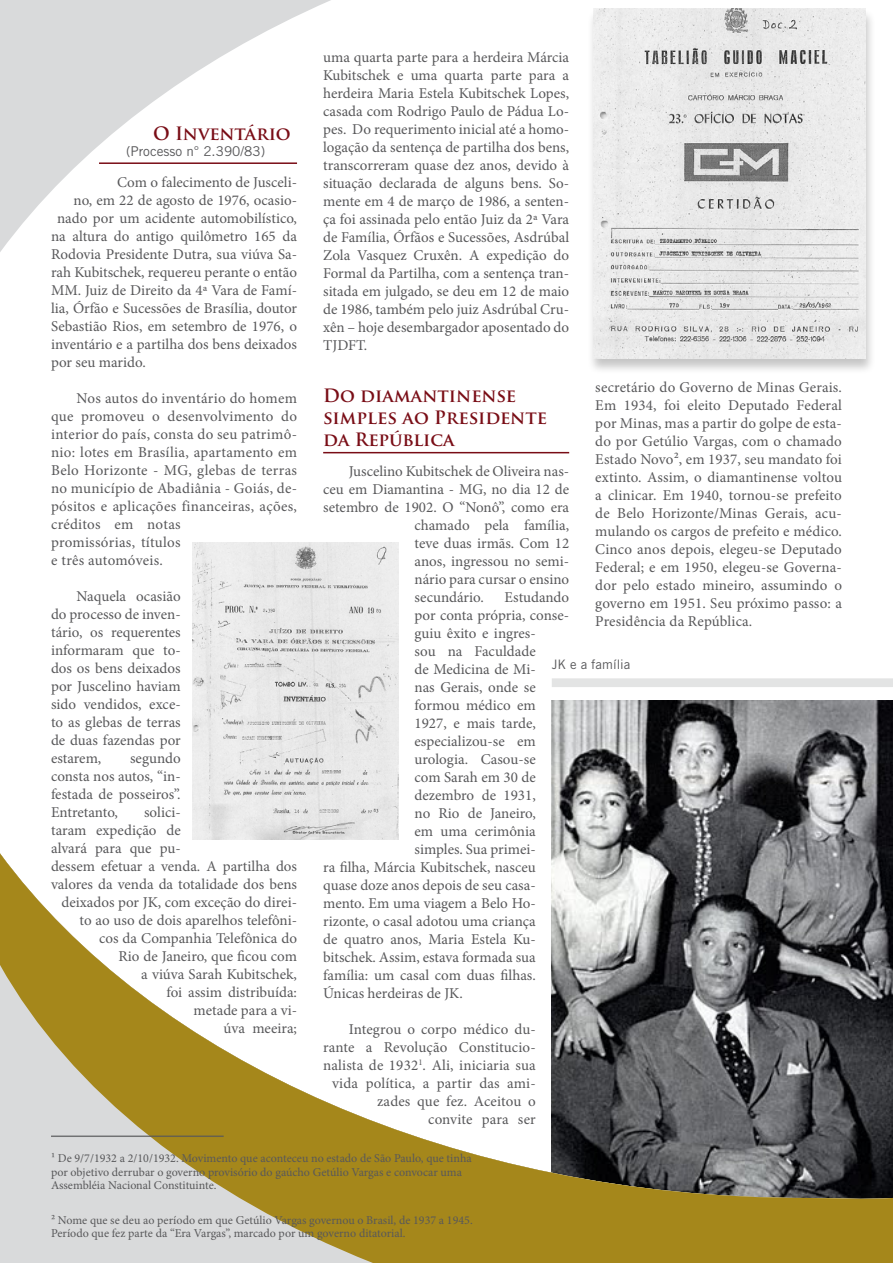
<style>
.page{position:relative;width:893px;height:1263px;background:#fff}
.page>*{position:absolute;margin:0;border:0;box-sizing:border-box;transform-origin:0 0}
.t1{font:700 18px/21.6px "Trajan Pro";color:#790d16}
.t2{font:15px/18px "Minion Pro";color:#58585a;text-align:justify}
.t3{font:15px/18px "Minion Pro";letter-spacing:.02em;color:#58585a}
.t4{font:13.5px "Trade Gothic LT Std";color:#58585a}
.t5{font:13.05px "Trade Gothic LT Std";color:#58585a}
.t6{font:12px/13.5px "Minion Pro";color:#58585a}
</style>
<div class="page">
<img style="left:552px;top:701px;width:341px;height:152px">
<svg style="left:0;top:0;width:331px;height:252px"></svg>
<svg style="left:0;top:853px;width:893px;height:410px"></svg>
<hr style="left:99px;top:162px;width:198px;height:2px;background:#790d16">
<hr style="left:323px;top:452px;width:246px;height:1px;background:#790d16">
<div style="left:588px;top:8px;width:288px;height:367px;background:#000;opacity:.23"></div>
<img style="left:593px;top:9px;width:272px;height:349px">
<img style="left:192px;top:542px;width:207px;height:298px">
<hr style="left:51px;top:1135px;width:173px;height:2px;background:#58585a">
<div style="left:552px;top:678px;width:341px;height:9px;background:#e3e4e4"></div>
<p class="t1" style="left:153px;top:123px;width:139px">O Inventário</p>
<p class="t4" style="left:126px;top:143px;width:141px">(Processo n° 2.390/83)</p>
<p class="t2" style="left:117px;top:173px;width:182px">Com o falecimento de Jusceli-</p>
<p class="t2" style="left:74px;top:191px;width:225px">no, em 22 de agosto de 1976, ocasio-</p>
<p class="t2" style="left:57px;top:209px;width:241px">nado por um acidente automobilístico,</p>
<p class="t2" style="left:51px;top:227px;width:248px">na altura do antigo quilômetro 165 da</p>
<p class="t2" style="left:51px;top:245px;width:248px">Rodovia Presidente Dutra, sua viúva Sa-</p>
<p class="t2" style="left:51px;top:263px;width:248px">rah Kubitschek, requereu perante o então</p>
<p class="t2" style="left:51px;top:281px;width:248px">MM. Juiz de Direito da 4ª Vara de Famí-</p>
<p class="t2" style="left:51px;top:299px;width:248px">lia, Órfão e Sucessões de Brasília, doutor</p>
<p class="t2" style="left:51px;top:317px;width:248px">Sebastião Rios, em setembro de 1976, o</p>
<p class="t2" style="left:51px;top:335px;width:248px">inventário e a partilha dos bens deixados</p>
<p class="t2" style="left:51px;top:353px;width:96px">por seu marido.</p>
<p class="t3" style="left:51px;top:389px;width:248px;text-indent:26px">Nos autos do inventário do homem que promoveu o desenvolvimento do interior do país, consta do seu patrimô&shy;nio: lotes em Brasília, apartamento em<br>Belo Horizonte - MG, glebas de terras no município de Abadiânia - Goiás, de&shy;pósitos e aplicações financeiras, ações, créditos em notas<br>promissórias, títulos<br>e três automóveis.</p>
<p class="t2" style="left:51px;top:587px;width:131px;text-indent:26px">Naquela ocasião do processo de inven&shy;tário, os requerentes informaram que to&shy;dos os bens deixados por Juscelino haviam sido vendidos, exce&shy;to as glebas de terras de duas fazendas por estarem,</p>
<p class="t2" style="left:51px;top:749px;width:131px;text-indent:79px">segundo consta nos autos, “in&shy;festada de posseiros”.<br>Entretanto,</p>
<p class="t2" style="left:144px;top:803px;width:38px">solici-</p>
<p class="t2" style="left:51px;top:821px;width:131px">taram expedição de</p>
<p class="t2" style="left:51px;top:839px;width:131px">alvará para que pu-</p>
<p class="t2" style="left:51px;top:857px;width:248px">dessem efetuar a venda. A partilha dos</p>
<p class="t2" style="left:51px;top:875px;width:248px">valores da venda da totalidade dos bens</p>
<p class="t2" style="left:62px;top:893px;width:237px">deixados por JK, com exceção do direi-</p>
<p class="t2" style="left:80px;top:911px;width:219px">to ao uso de dois aparelhos telefôni-</p>
<p class="t2" style="left:99px;top:929px;width:199px">cos da Companhia Telefônica do</p>
<p class="t2" style="left:119px;top:947px;width:180px">Rio de Janeiro, que ficou com</p>
<p class="t2" style="left:141px;top:965px;width:157px">a viúva Sarah Kubitschek,</p>
<p class="t2" style="left:167px;top:983px;width:132px">foi assim distribuída:</p>
<p class="t2" style="left:194px;top:1001px;width:105px">metade para a vi-</p>
<p class="t2" style="left:224px;top:1019px;width:75px">úva meeira;</p>
<p class="t2" style="left:323px;top:48px;width:248px">uma quarta parte para a herdeira Márcia Kubitschek e uma quarta parte para a herdeira Maria Estela Kubitschek Lopes, casada com Rodrigo Paulo de Pádua Lo&shy;pes. Do requerimento inicial até a homo&shy;logação da sentença de partilha dos bens, transcorreram quase dez anos, devido à situação declarada de alguns bens. So&shy;mente em 4 de março de 1986, a senten&shy;ça foi assinada pelo então Juiz da 2ª Vara de Família, Órfãos e Sucessões, Asdrúbal Zola Vasquez Cruxên. A expedição do Formal da Partilha, com a sentença tran&shy;sitada em julgado, se deu em 12 de maio de 1986, também pelo juiz Asdrúbal Cru&shy;xên – hoje desembargador aposentado do TJDFT.</p>
<p class="t1" style="left:323px;top:385px;width:225px">Do diamantinense simples ao Presidente da República</p>
<p class="t2" style="left:349px;top:463px;width:222px">Juscelino Kubitschek de Oliveira nas-</p>
<p class="t2" style="left:323px;top:481px;width:248px">ceu em Diamantina - MG, no dia 12 de</p>
<p class="t2" style="left:323px;top:499px;width:248px">setembro de 1902. O “Nonô”, como era</p>
<p class="t2" style="left:415px;top:517px;width:156px">chamado pela família,</p>
<p class="t2" style="left:415px;top:535px;width:156px">teve duas irmãs. Com 12</p>
<p class="t2" style="left:415px;top:553px;width:156px">anos, ingressou no semi-</p>
<p class="t2" style="left:415px;top:571px;width:156px">nário para cursar o ensino</p>
<p class="t2" style="left:415px;top:589px;width:71px">secundário.</p>
<p class="t2" style="left:505px;top:589px;width:66px">Estudando</p>
<p class="t2" style="left:415px;top:607px;width:156px">por conta própria, conse-</p>
<p class="t2" style="left:415px;top:625px;width:123px">guiu êxito e ingres-</p>
<p class="t2" style="left:415px;top:643px;width:123px">sou na Faculdade</p>
<p class="t2" style="left:415px;top:661px;width:123px">de Medicina de Mi-</p>
<p class="t2" style="left:415px;top:679px;width:123px">nas Gerais, onde se</p>
<p class="t2" style="left:415px;top:697px;width:123px">formou médico em</p>
<p class="t2" style="left:415px;top:715px;width:123px">1927, e mais tarde,</p>
<p class="t2" style="left:415px;top:733px;width:123px">especializou-se em</p>
<p class="t2" style="left:415px;top:751px;width:123px">urologia. Casou-se</p>
<p class="t2" style="left:415px;top:769px;width:123px">com Sarah em 30 de</p>
<p class="t2" style="left:415px;top:787px;width:123px">dezembro de 1931,</p>
<p class="t2" style="left:415px;top:805px;width:123px">no Rio de Janeiro,</p>
<p class="t2" style="left:415px;top:823px;width:123px">em uma cerimônia</p>
<p class="t2" style="left:415px;top:841px;width:123px">simples. Sua primei-</p>
<p class="t2" style="left:323px;top:859px;width:214px">ra filha, Márcia Kubitschek, nasceu</p>
<p class="t2" style="left:323px;top:877px;width:214px">quase doze anos depois de seu casa-</p>
<p class="t2" style="left:323px;top:895px;width:214px">mento. Em uma viagem a Belo Ho-</p>
<p class="t2" style="left:323px;top:913px;width:214px">rizonte, o casal adotou uma criança</p>
<p class="t2" style="left:323px;top:931px;width:214px">de quatro anos, Maria Estela Ku-</p>
<p class="t2" style="left:323px;top:949px;width:214px">bitschek. Assim, estava formada sua</p>
<p class="t2" style="left:323px;top:967px;width:214px">família: um casal com duas filhas.</p>
<p class="t2" style="left:323px;top:985px;width:141px">Únicas herdeiras de JK.</p>
<p class="t2" style="left:323px;top:1021px;width:214px;text-align:right">Integrou o corpo médico du&shy;rante a Revolução Constitucio&shy;nalista de 1932<sup>1</sup>. Ali, iniciaria sua vida política, a partir das ami&shy;zades que fez. Aceitou o<br>convite para ser</p>
<p class="t2" style="left:595px;top:378px;width:248px">secretário do Governo de Minas Gerais.<br>Em 1934, foi eleito Deputado Federal por Minas, mas a partir do golpe de esta&shy;do por Getúlio Vargas, com o chamado Estado Novo², em 1937, seu mandato foi extinto. Assim, o diamantinense voltou a clinicar. Em 1940, tornou-se prefeito de Belo Horizonte/Minas Gerais, acu&shy;mulando os cargos de prefeito e médico.<br>Cinco anos depois, elegeu-se Deputado Federal; e em 1950, elegeu-se Governa&shy;dor pelo estado mineiro, assumindo o governo em 1951. Seu próximo passo: a Presidência da República.</p>
<p class="t5" style="left:552px;top:656px;width:80px">JK e a família</p>
<p class="t6" style="left:51px;top:1151px;width:422px">¹ De 9/7/1932 a 2/10/1932. Movimento que aconteceu no estado de São Paulo, que tinha por objetivo derrubar o governo provisório do gaúcho Getúlio Vargas e convocar uma<br>Assembléia Nacional Constituinte.</p>
<p class="t6" style="left:51px;top:1213px;width:423px">² Nome que se deu ao período em que Getúlio Vargas governou o Brasil, de 1937 a 1945.<br>Período que fez parte da “Era Vargas”, marcado por um governo ditatorial.</p>
</div>
